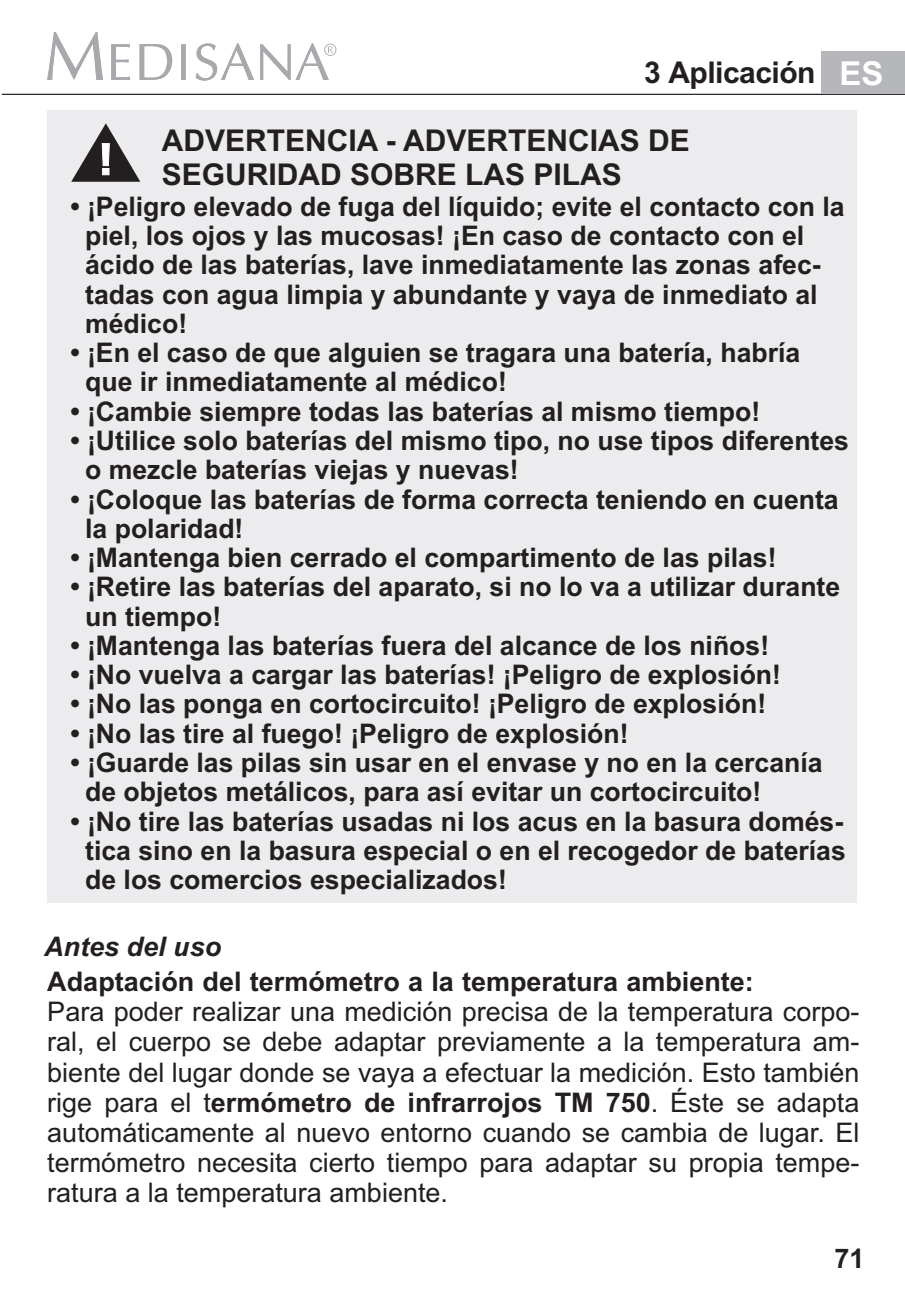
<style>
.page{position:relative;width:905px;height:1305px;background:#fff}
.page>*{position:absolute;margin:0;border:0;box-sizing:border-box;transform-origin:0 0}
.t1{font:700 30px/33.6px "Arial";color:#231f20}
.t2{font:700 27px/29.4px "Arial";color:#231f20}
.t3{font:27px/30.3px "Arial";color:#231f20;text-align:justify}
.t4{font:italic 700 27px "Arial";color:#231f20}
.s1{font-size:33px;color:#fff}
.s2{font-weight:700}
</style>
<div class="page">
<div style="left:47px;top:111px;width:809px;height:791px;background:#ececee"></div>
<svg style="left:71px;top:123px;width:69px;height:59px"></svg>
<svg style="left:47px;top:32px;width:56px;height:48px"></svg>
<svg style="left:111px;top:44px;width:19px;height:36px"></svg>
<svg style="left:140px;top:44px;width:32px;height:36px"></svg>
<svg style="left:181px;top:44px;width:5px;height:36px"></svg>
<svg style="left:196px;top:43px;width:58px;height:38px"></svg>
<svg style="left:260px;top:43px;width:76px;height:37px"></svg>
<hr style="left:2px;top:94px;width:903px;height:1px;background:#231f20">
<div style="left:821px;top:51px;width:84px;height:42px;background:#b6b7bb"></div>
<p class="t1" style="left:644px;top:58px;width:241px">3 Aplicación <span class="s1">ES</span></p>
<p class="t1" style="left:162px;top:126px;width:529px">ADVERTENCIA - ADVERTENCIAS DE<br>SEGURIDAD SOBRE LAS PILAS</p>
<p class="t2" style="left:85px;top:194px;width:761px;text-indent:-15px">• ¡Peligro elevado de fuga del líquido; evite el contacto con la piel, los ojos y las mucosas! ¡En caso de contacto con el ácido de las baterías, lave inmediatamente las zonas afec&shy;tadas con agua limpia y abundante y vaya de inmediato al médico!</p>
<p class="t2" style="left:85px;top:340px;width:717px;text-indent:-15px">• ¡En el caso de que alguien se tragara una batería, habría que ir inmediatamente al médico!</p>
<p class="t2" style="left:70px;top:399px;width:691px">• ¡Cambie siempre todas las baterías al mismo tiempo!</p>
<p class="t2" style="left:85px;top:428px;width:765px;text-indent:-15px">• ¡Utilice solo baterías del mismo tipo, no use tipos diferentes o mezcle baterías viejas y nuevas!</p>
<p class="t2" style="left:85px;top:487px;width:755px;text-indent:-15px">• ¡Coloque las baterías de forma correcta teniendo en cuenta la polaridad!</p>
<p class="t2" style="left:70px;top:545px;width:708px">• ¡Mantenga bien cerrado el compartimento de las pilas!</p>
<p class="t2" style="left:85px;top:574px;width:756px;text-indent:-15px">• ¡Retire las baterías del aparato, si no lo va a utilizar durante un tiempo!</p>
<p class="t2" style="left:70px;top:633px;width:700px">• ¡Mantenga las baterías fuera del alcance de los niños!</p>
<p class="t2" style="left:70px;top:662px;width:712px">• ¡No vuelva a cargar las baterías! ¡Peligro de explosión!</p>
<p class="t2" style="left:70px;top:691px;width:697px">• ¡No las ponga en cortocircuito! ¡Peligro de explosión!</p>
<p class="t2" style="left:70px;top:721px;width:560px">• ¡No las tire al fuego! ¡Peligro de explosión!</p>
<p class="t2" style="left:85px;top:750px;width:739px;text-indent:-15px">• ¡Guarde las pilas sin usar en el envase y no en la cercanía de objetos metálicos, para así evitar un cortocircuito!</p>
<p class="t2" style="left:85px;top:809px;width:762px;text-align:justify;text-indent:-15px">• ¡No tire las baterías usadas ni los acus en la basura domés&shy;tica sino en la basura especial o en el recogedor de baterías de los comercios especializados!</p>
<p class="t4" style="left:44px;top:936px;width:179px">Antes del uso</p>
<p class="t2" style="left:47px;top:969px;width:708px">Adaptación del termómetro a la temperatura ambiente:</p>
<p class="t3" style="left:47px;top:999px;width:814px">Para poder realizar una medición precisa de la temperatura corpo&shy;ral, el cuerpo se debe adaptar previamente a la temperatura am&shy;biente del lugar donde se vaya a efectuar la medición. Esto también rige para el t<span class="s2">ermómetro de infrarrojos TM 750</span>. Éste se adapta automáticamente al nuevo entorno cuando se cambia de lugar. El termómetro necesita cierto tiempo para adaptar su propia tempe&shy;ratura a la temperatura ambiente.</p>
<p class="t2" style="left:834px;top:1246px;width:32px">71</p>
</div>
